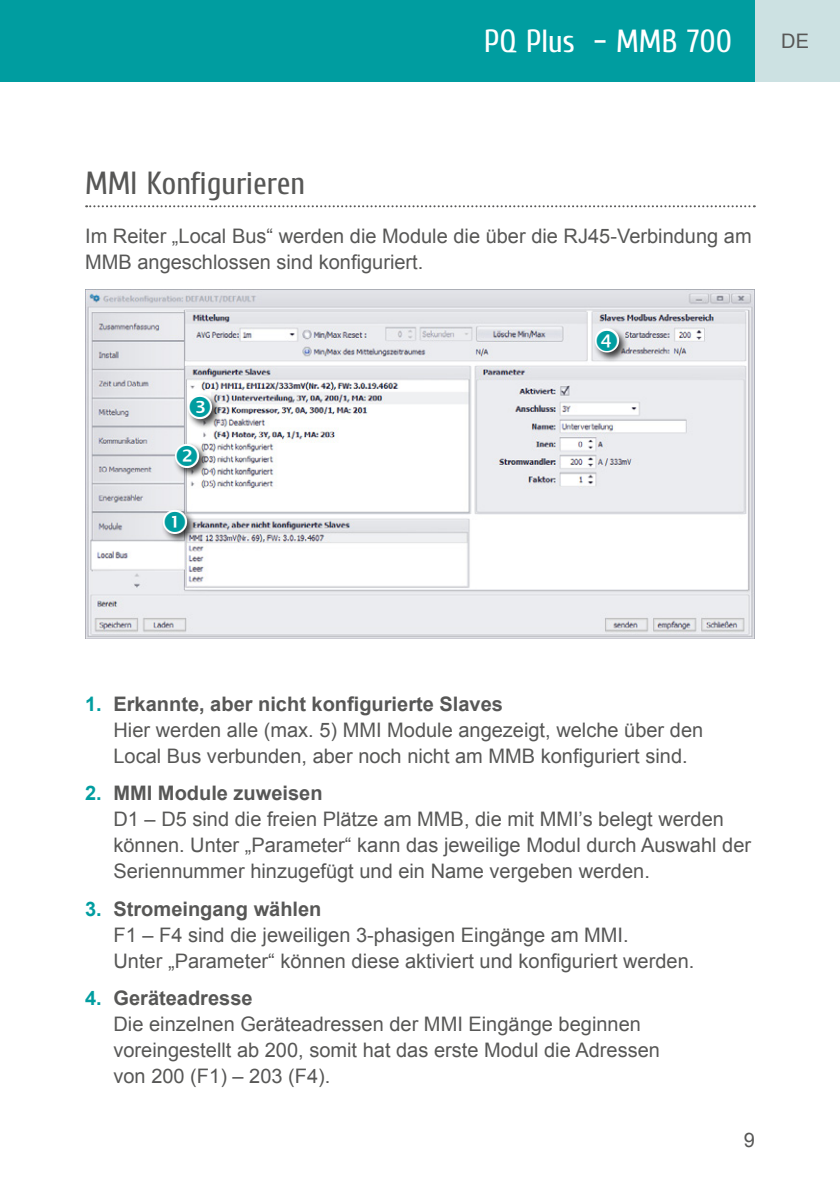
<style>
.page{position:relative;width:840px;height:1191px;background:#fff}
.page>*{position:absolute;margin:0;border:0;box-sizing:border-box;transform-origin:0 0}
.t1{font:32px "Cuprum";color:#575756}
.t2{font:32px "Cuprum";color:#fff}
.t3{font:20px/26px "Arial";color:#575756}
.s1{font-weight:700;color:#009da0}
.s2{font-weight:700}
</style>
<div class="page">
<div style="left:0;top:0;width:839px;height:81px;background:#009da0"></div>
<div style="left:754px;top:0;width:85px;height:81px;background:#cce1e2"></div>
<svg style="left:86px;top:205px;width:668px;height:2px"></svg>
<img style="left:85px;top:290px;width:669px;height:349px">
<div style="left:160px;top:507px;width:37px;height:37px;background:#000;opacity:.75"></div>
<div style="left:172px;top:442px;width:37px;height:36px;background:#000;opacity:.75"></div>
<div style="left:185px;top:393px;width:37px;height:36px;background:#000;opacity:.75"></div>
<div style="left:592px;top:326px;width:36px;height:36px;background:#000;opacity:.75"></div>
<svg style="left:165px;top:511px;width:20px;height:21px"></svg>
<svg style="left:177px;top:445px;width:20px;height:21px"></svg>
<svg style="left:190px;top:396px;width:20px;height:21px"></svg>
<svg style="left:596px;top:330px;width:20px;height:20px"></svg>
<h1 class="t2" style="left:484px;top:22px;width:249px">PQ Plus – MMB 700</h1>
<p class="t3" style="left:780px;top:28px;width:29px">DE</p>
<h1 class="t1" style="left:85px;top:164px;width:221px">MMI Konfigurieren</h1>
<p class="t3" style="left:85px;top:223px;width:667px">Im Reiter „Local Bus“ werden die Module die über die RJ45-Verbindung am<br>MMB angeschlossen sind konfiguriert.</p>
<p class="t3" style="left:113px;top:691px;width:591px;text-indent:-28px"><span class="s1">1.</span> <span class="s2">Erkannte, aber nicht konfigurierte Slaves<br></span>Hier werden alle (max. 5) MMI Module angezeigt, welche über den<br>Local Bus verbunden, aber noch nicht am MMB konfiguriert sind.</p>
<p class="t3" style="left:113px;top:780px;width:638px;text-indent:-28px"><span class="s1">2.</span> <span class="s2">MMI Module zuweisen<br></span>D1 – D5 sind die freien Plätze am MMB, die mit MMI’s belegt werden können. Unter „Parameter“ kann das jeweilige Modul durch Auswahl der Seriennummer hinzugefügt und ein Name vergeben werden.</p>
<p class="t3" style="left:113px;top:895px;width:582px;text-indent:-28px"><span class="s1">3.</span> <span class="s2">Stromeingang wählen<br></span>F1 – F4 sind die jeweiligen 3-phasigen Eingänge am MMI.<br>Unter „Parameter“ können diese aktiviert und konfiguriert werden.</p>
<p class="t3" style="left:113px;top:985px;width:547px;text-indent:-28px"><span class="s1">4.</span> <span class="s2">Geräteadresse<br></span>Die einzelnen Geräteadressen der MMI Eingänge beginnen voreingestellt ab 200, somit hat das erste Modul die Adressen von 200 (F1) – 203 (F4).</p>
<p class="t3" style="left:743px;top:1127px;width:13px">9</p>
</div>
